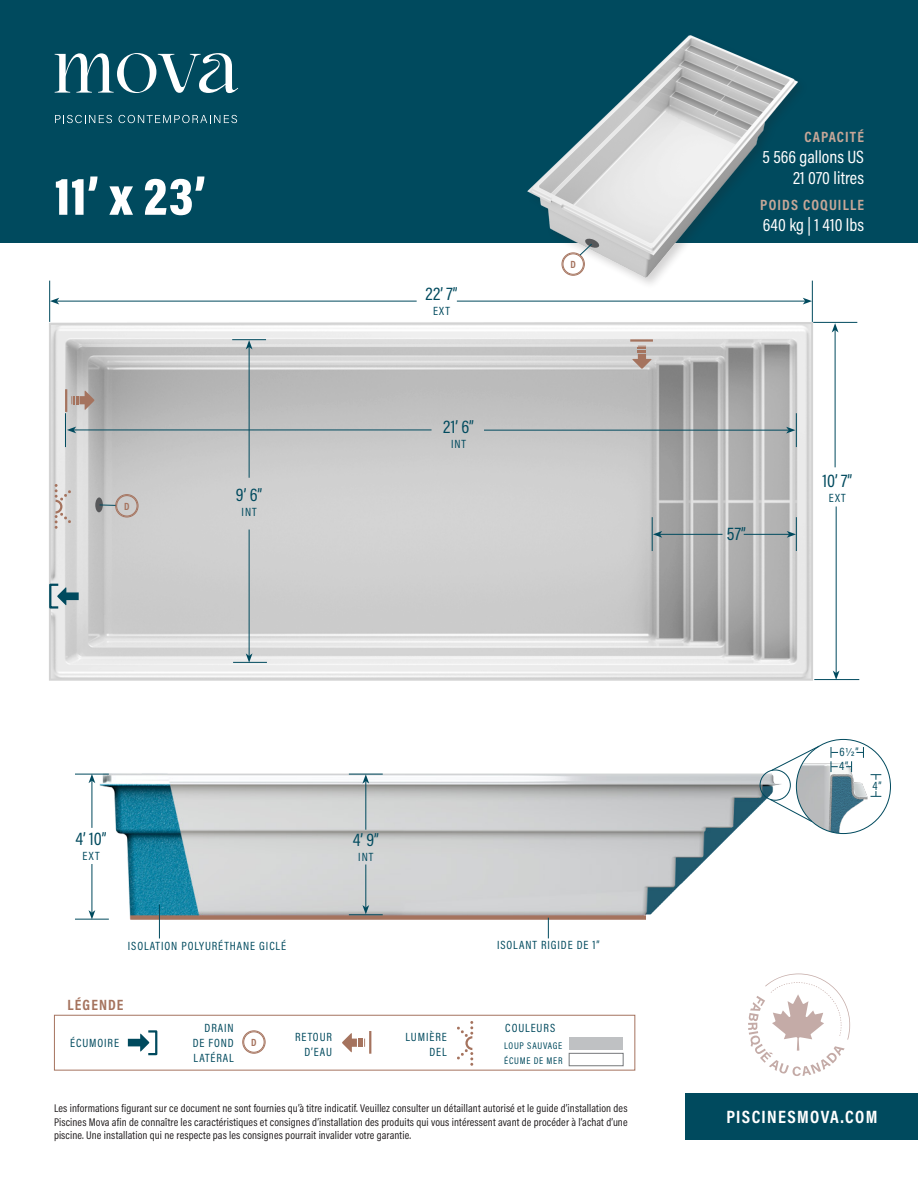
<style>
.page{position:relative;width:918px;height:1188px;background:#fff}
.page>*{position:absolute;margin:0;border:0;box-sizing:border-box;transform-origin:0 0}
.t1{font:900 54px "Acumin Pro Cond";color:#fff}
.t2{font:18px "Acumin Pro Cond";color:#fff}
.t3{font:18px "Acumin Pro Cond";color:#004a5e}
.t4{font:700 18px "Acumin Pro Cond";letter-spacing:.075em;color:#fff}
.t5{font:700 15px "Acumin Pro Cond";letter-spacing:.075em;color:#c7a798}
.t6{font:700 15px "Acumin Pro Cond";letter-spacing:.075em;color:#a5735e}
.t7{font:12px/15px "Acumin Pro Cond";letter-spacing:.075em;color:#004a5e;text-align:right}
.t8{font:11.25px/13.5px "Acumin Pro Cond";letter-spacing:.01em;color:#231f20;text-align:justify}
.t9{font:700 10.5px "Acumin Pro Cond";color:#a5735e}
.t10{font:9.75px "Acumin Pro Cond";letter-spacing:.075em;color:#004a5e}
</style>
<div class="page">
<div style="left:686px;top:1093px;width:232px;height:46px;background:#004a5e"></div>
<svg style="left:748px;top:974px;width:102px;height:102px"></svg>
<div style="left:0;top:0;width:918px;height:243px;background:#004a5e"></div>
<div style="left:54px;top:1015px;width:581px;height:55px;border:1px solid #a5735e"></div>
<div style="left:147px;top:1030px;width:10px;height:25px;border:2px solid #004a5e"></div>
<svg style="left:128px;top:1033px;width:21px;height:19px"></svg>
<hr style="left:369px;top:1031px;width:2px;height:23px;background:#a5735e">
<svg style="left:342px;top:1033px;width:23px;height:20px"></svg>
<div style="left:243px;top:1031px;width:22px;height:22px;border:1px solid #a5735e;border-radius:50%"></div>
<svg style="left:457px;top:1021px;width:16px;height:45px"></svg>
<div style="left:569px;top:1037px;width:54px;height:13px;background:#bfc1c3"></div>
<div style="left:569px;top:1053px;width:54px;height:13px;border:1px solid #76787b"></div>
<svg style="left:55px;top:115px;width:57px;height:8px"></svg>
<svg style="left:119px;top:115px;width:118px;height:8px"></svg>
<svg style="left:55px;top:53px;width:183px;height:40px"></svg>
<img style="left:485px;top:35px;width:327px;height:286px">
<div style="left:562px;top:253px;width:23px;height:22px;border:1px solid #a5735e;border-radius:50%"></div>
<div style="left:563px;top:253px;width:21px;height:22px;border:1px solid #a5735e;border-radius:50%"></div>
<svg style="left:579px;top:238px;width:21px;height:18px"></svg>
<img style="left:87px;top:773px;width:672px;height:166px">
<hr style="left:366px;top:865px;width:1px;height:42px;background:#004a5e">
<svg style="left:362px;top:905px;width:7px;height:9px"></svg>
<hr style="left:366px;top:781px;width:1px;height:49px;background:#004a5e">
<svg style="left:362px;top:775px;width:7px;height:9px"></svg>
<hr style="left:349px;top:774px;width:34px;height:1px;background:#004a5e">
<hr style="left:349px;top:914px;width:34px;height:1px;background:#004a5e">
<svg style="left:548px;top:918px;width:1px;height:20px"></svg>
<img style="left:49px;top:321px;width:766px;height:360px">
<hr style="left:49px;top:281px;width:1px;height:41px;background:#004a5e">
<hr style="left:812px;top:281px;width:1px;height:41px;background:#004a5e">
<hr style="left:57px;top:301px;width:360px;height:1px;background:#004a5e">
<svg style="left:50px;top:298px;width:9px;height:6px"></svg>
<hr style="left:457px;top:301px;width:348px;height:1px;background:#004a5e">
<svg style="left:803px;top:298px;width:9px;height:6px"></svg>
<svg style="left:55px;top:484px;width:16px;height:45px"></svg>
<hr style="left:484px;top:430px;width:305px;height:1px;background:#004a5e">
<svg style="left:786px;top:427px;width:9px;height:7px"></svg>
<hr style="left:74px;top:430px;width:358px;height:1px;background:#004a5e">
<svg style="left:67px;top:427px;width:9px;height:6px"></svg>
<hr style="left:249px;top:530px;width:1px;height:126px;background:#004a5e">
<svg style="left:246px;top:653px;width:7px;height:9px"></svg>
<hr style="left:249px;top:347px;width:1px;height:131px;background:#004a5e">
<svg style="left:246px;top:340px;width:7px;height:9px"></svg>
<div style="left:49px;top:584px;width:10px;height:25px;border:2px solid #004a5e"></div>
<svg style="left:57px;top:587px;width:22px;height:19px"></svg>
<hr style="left:630px;top:339px;width:23px;height:3px;background:#a5735e">
<svg style="left:632px;top:346px;width:20px;height:23px"></svg>
<hr style="left:65px;top:389px;width:2px;height:23px;background:#a5735e">
<svg style="left:71px;top:390px;width:23px;height:21px"></svg>
<hr style="left:232px;top:339px;width:34px;height:1px;background:#004a5e">
<hr style="left:65px;top:413px;width:1px;height:34px;background:#004a5e">
<hr style="left:796px;top:413px;width:1px;height:34px;background:#004a5e">
<hr style="left:233px;top:662px;width:34px;height:1px;background:#004a5e">
<hr style="left:813px;top:322px;width:44px;height:1px;background:#004a5e">
<hr style="left:836px;top:507px;width:1px;height:166px;background:#004a5e">
<svg style="left:833px;top:671px;width:7px;height:8px"></svg>
<hr style="left:835px;top:330px;width:1px;height:137px;background:#004a5e">
<svg style="left:832px;top:323px;width:6px;height:9px"></svg>
<hr style="left:814px;top:679px;width:45px;height:1px;background:#004a5e">
<hr style="left:75px;top:774px;width:34px;height:1px;background:#004a5e">
<hr style="left:92px;top:864px;width:1px;height:49px;background:#004a5e">
<svg style="left:89px;top:910px;width:6px;height:9px"></svg>
<hr style="left:92px;top:781px;width:1px;height:47px;background:#004a5e">
<svg style="left:89px;top:774px;width:6px;height:9px"></svg>
<hr style="left:75px;top:919px;width:34px;height:1px;background:#004a5e">
<img style="left:812px;top:746px;width:71px;height:88px">
<svg style="left:846px;top:747px;width:18px;height:25px"></svg>
<svg style="left:871px;top:774px;width:10px;height:6px"></svg>
<svg style="left:871px;top:791px;width:10px;height:6px"></svg>
<svg style="left:831px;top:747px;width:7px;height:25px"></svg>
<svg style="left:759px;top:745px;width:61px;height:77px"></svg>
<div style="left:116px;top:494px;width:22px;height:23px;border:1px solid #a5735e;border-radius:50%"></div>
<div style="left:116px;top:495px;width:21px;height:21px;border:1px solid #a5735e;border-radius:50%"></div>
<div style="left:95px;top:497px;width:8px;height:15px;background:#57585a;border-radius:50%"></div>
<svg style="left:99px;top:504px;width:17px;height:2px"></svg>
<hr style="left:159px;top:904px;width:1px;height:34px;background:#004a5e">
<hr style="left:744px;top:534px;width:45px;height:1px;background:#004a5e">
<svg style="left:787px;top:531px;width:9px;height:7px"></svg>
<hr style="left:660px;top:534px;width:63px;height:1px;background:#004a5e">
<svg style="left:653px;top:531px;width:9px;height:7px"></svg>
<hr style="left:796px;top:517px;width:1px;height:34px;background:#004a5e">
<hr style="left:652px;top:517px;width:1px;height:34px;background:#004a5e">
<p class="t1" style="left:55px;top:161px;width:152px">11’ x 23’</p>
<p class="t9" style="left:124px;top:499px;width:7px">D</p>
<p class="t3" style="left:236px;top:483px;width:28px">9’ 6”</p>
<p class="t7" style="left:242px;top:504px;width:16px">INT</p>
<p class="t3" style="left:426px;top:282px;width:33px">22’ 7”</p>
<p class="t7" style="left:433px;top:303px;width:19px">EXT</p>
<p class="t3" style="left:443px;top:415px;width:32px">21’ 6”</p>
<p class="t7" style="left:451px;top:436px;width:16px">INT</p>
<p class="t9" style="left:571px;top:257px;width:7px">D</p>
<p class="t3" style="left:75px;top:827px;width:33px">4’ 10”</p>
<p class="t7" style="left:83px;top:848px;width:19px">EXT</p>
<p class="t3" style="left:353px;top:828px;width:28px">4’ 9”</p>
<p class="t7" style="left:358px;top:849px;width:16px">INT</p>
<p class="t7" style="left:128px;top:938px;width:160px">ISOLATION POLYURÉTHANE GICLÉ</p>
<p class="t7" style="left:497px;top:937px;width:104px">ISOLANT RIGIDE DE 1”</p>
<p class="t6" style="left:68px;top:994px;width:58px">LÉGENDE</p>
<p class="t7" style="left:70px;top:1035px;width:50px">ÉCUMOIRE</p>
<p class="t9" style="left:251px;top:1035px;width:7px">D</p>
<p class="t7" style="left:205px;top:1020px;width:31px">DRAIN</p>
<p class="t7" style="left:193px;top:1035px;width:43px">DE FOND</p>
<p class="t7" style="left:194px;top:1050px;width:42px">LATÉRAL</p>
<p class="t7" style="left:295px;top:1029px;width:38px">RETOUR<br>D’EAU</p>
<p class="t7" style="left:406px;top:1029px;width:43px">LUMIÈRE</p>
<p class="t7" style="left:430px;top:1044px;width:19px">DEL</p>
<p class="t7" style="left:505px;top:1020px;width:51px">COULEURS</p>
<p class="t10" style="left:504px;top:1039px;width:59px">LOUP SAUVAGE</p>
<p class="t10" style="left:504px;top:1054px;width:60px">ÉCUME DE MER</p>
<p class="t5" style="left:804px;top:127px;width:61px">CAPACITÉ</p>
<p class="t2" style="left:763px;top:145px;width:103px">5 566 gallons US</p>
<p class="t2" style="left:793px;top:166px;width:72px">21 070 litres</p>
<p class="t5" style="left:760px;top:195px;width:105px">POIDS COQUILLE</p>
<p class="t2" style="left:763px;top:214px;width:103px">640 kg | 1 410 lbs</p>
<p class="t3" style="left:727px;top:522px;width:20px">57”</p>
<p class="t3" style="left:822px;top:469px;width:31px">10’ 7”</p>
<p class="t7" style="left:829px;top:490px;width:19px">EXT</p>
<p class="t7" style="left:840px;top:744px;width:21px">61/2”</p>
<p class="t7" style="left:839px;top:758px;width:11px">4”</p>
<p class="t7" style="left:873px;top:778px;width:11px">4”</p>
<p class="t8" style="left:54px;top:1102px;width:575px">Les informations figurant sur ce document ne sont fournies qu’à titre indicatif. Veuillez consulter un détaillant autorisé et le guide d’installation des Piscines Mova afin de connaître les caractéristiques et consignes d’installation des produits qui vous intéressent avant de procéder à l’achat d’une piscine. Une installation qui ne respecte pas les consignes pourrait invalider votre garantie.</p>
<p class="t4" style="left:726px;top:1105px;width:153px">PISCINESMOVA.COM</p>
</div>
